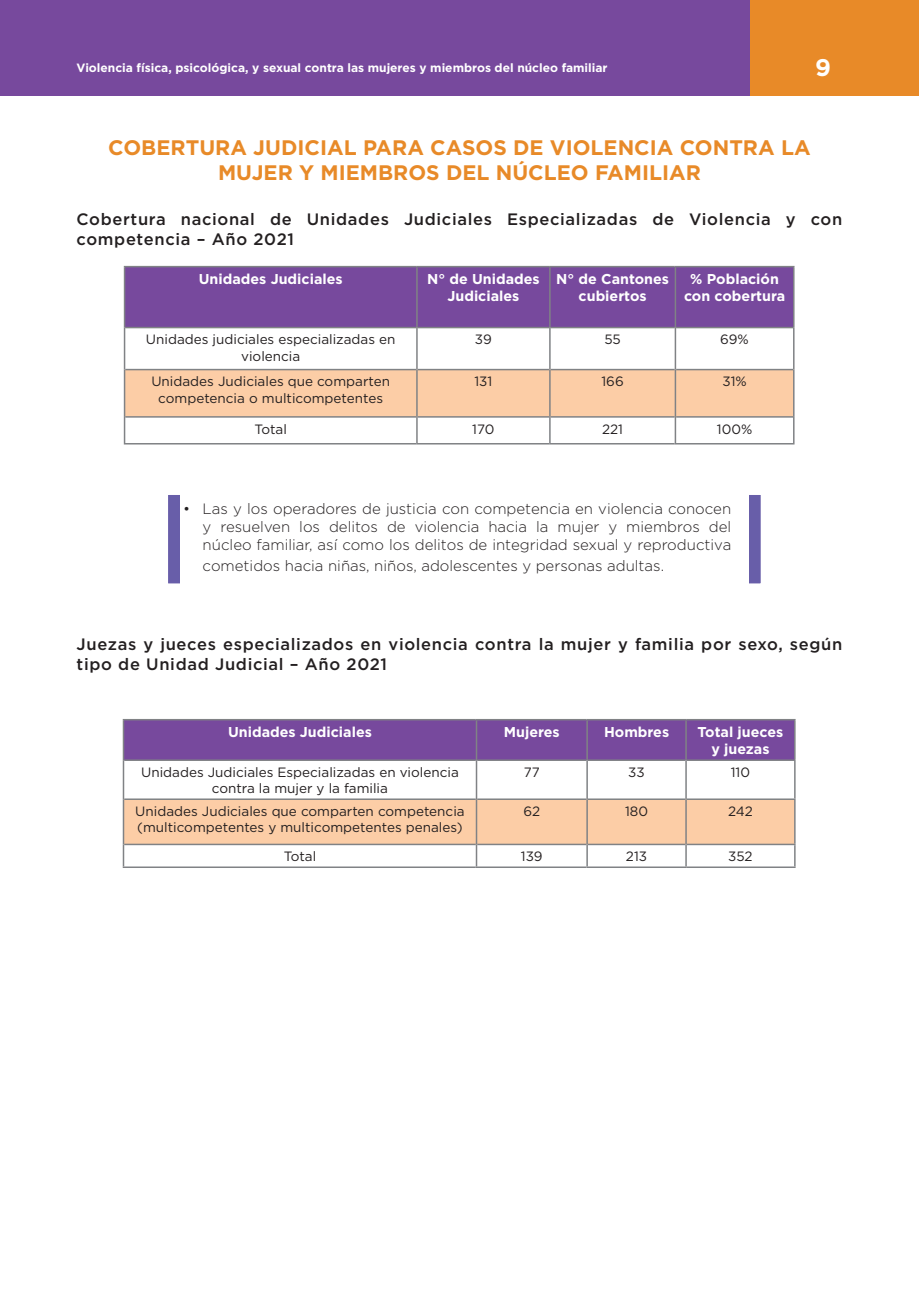
<style>
.page{position:relative;width:919px;height:1289px;background:#fff}
.page>*{position:absolute;margin:0;border:0;box-sizing:border-box;transform-origin:0 0}
.t1{font:700 24px "Gotham";color:#fff}
.t2{font:700 21px/25.2px "Gotham";color:#e88a28;text-align:center}
.t3{font:500 16.5px/19.8px "Gotham";letter-spacing:.04em;color:#231f20}
.t4{font:300 15px/18px "Gotham";color:#231f20;text-align:justify}
.t5{font:700 14.25px/17.1px "Gotham";color:#fff;text-align:center}
.t6{font:13.5px/16.2px "Gotham";color:#231f20;text-align:center}
.t7{font:700 12px "Gotham";color:#fff}
</style>
<div class="page">
<div style="left:0;top:0;width:750px;height:96px;background:#77499d"></div>
<div style="left:750px;top:0;width:168px;height:96px;background:#e88a28"></div>
<div style="left:125px;top:267px;width:668px;height:60px;background:#77499d"></div>
<hr style="left:125px;top:327px;width:291px;height:1px;background:#808285">
<hr style="left:417px;top:327px;width:132px;height:1px;background:#808285">
<hr style="left:550px;top:327px;width:124px;height:1px;background:#808285">
<hr style="left:676px;top:327px;width:117px;height:1px;background:#808285">
<hr style="left:124px;top:266px;width:292px;height:1px;background:#808285">
<hr style="left:124px;top:267px;width:1px;height:60px;background:#808285">
<hr style="left:124px;top:327px;width:1px;height:42px;background:#808285">
<hr style="left:124px;top:443px;width:292px;height:1px;background:#808285">
<hr style="left:416px;top:266px;width:133px;height:1px;background:#808285">
<hr style="left:416px;top:267px;width:1px;height:60px;background:#808285">
<hr style="left:416px;top:327px;width:1px;height:42px;background:#808285">
<hr style="left:416px;top:443px;width:133px;height:1px;background:#808285">
<hr style="left:549px;top:266px;width:125px;height:1px;background:#808285">
<hr style="left:549px;top:267px;width:1px;height:60px;background:#808285">
<hr style="left:549px;top:327px;width:1px;height:42px;background:#808285">
<hr style="left:549px;top:443px;width:125px;height:1px;background:#808285">
<hr style="left:674px;top:266px;width:120px;height:1px;background:#808285">
<hr style="left:674px;top:267px;width:2px;height:60px;background:#808285">
<hr style="left:793px;top:267px;width:1px;height:60px;background:#808285">
<hr style="left:674px;top:327px;width:2px;height:42px;background:#808285">
<hr style="left:793px;top:327px;width:1px;height:42px;background:#808285">
<svg style="left:124px;top:369px;width:670px;height:74px"></svg>
<hr style="left:674px;top:443px;width:120px;height:1px;background:#808285">
<div style="left:167px;top:494px;width:13px;height:90px;background:#685ea9"></div>
<div style="left:749px;top:494px;width:12px;height:90px;background:#685ea9"></div>
<div style="left:124px;top:720px;width:670px;height:39px;background:#77499d"></div>
<hr style="left:686px;top:719px;width:109px;height:1px;background:#808285">
<hr style="left:794px;top:720px;width:1px;height:39px;background:#808285">
<hr style="left:124px;top:759px;width:351px;height:2px;background:#808285">
<hr style="left:477px;top:759px;width:109px;height:2px;background:#808285">
<hr style="left:588px;top:759px;width:97px;height:2px;background:#808285">
<hr style="left:686px;top:759px;width:109px;height:2px;background:#808285">
<hr style="left:794px;top:761px;width:1px;height:37px;background:#808285">
<hr style="left:124px;top:798px;width:351px;height:2px;background:#808285">
<hr style="left:477px;top:798px;width:109px;height:2px;background:#808285">
<hr style="left:588px;top:798px;width:97px;height:2px;background:#808285">
<hr style="left:686px;top:798px;width:109px;height:2px;background:#808285">
<hr style="left:686px;top:866px;width:109px;height:2px;background:#808285">
<hr style="left:123px;top:719px;width:352px;height:1px;background:#808285">
<hr style="left:123px;top:720px;width:1px;height:40px;background:#808285">
<hr style="left:123px;top:760px;width:1px;height:39px;background:#808285">
<hr style="left:123px;top:866px;width:352px;height:2px;background:#808285">
<hr style="left:475px;top:719px;width:111px;height:1px;background:#808285">
<hr style="left:475px;top:720px;width:2px;height:40px;background:#808285">
<hr style="left:475px;top:760px;width:2px;height:39px;background:#808285">
<hr style="left:475px;top:866px;width:111px;height:2px;background:#808285">
<hr style="left:586px;top:719px;width:100px;height:1px;background:#808285">
<hr style="left:586px;top:720px;width:2px;height:40px;background:#808285">
<hr style="left:685px;top:720px;width:1px;height:40px;background:#808285">
<hr style="left:586px;top:760px;width:2px;height:39px;background:#808285">
<hr style="left:685px;top:760px;width:1px;height:39px;background:#808285">
<svg style="left:123px;top:799px;width:672px;height:67px"></svg>
<hr style="left:586px;top:866px;width:100px;height:2px;background:#808285">
<p class="t7" style="left:77px;top:60px;width:532px">Violencia física, psicológica, y sexual contra las mujeres y miembros del núcleo familiar</p>
<h1 class="t1" style="left:815px;top:51px;width:17px">9</h1>
<h2 class="t2" style="left:108px;top:135px;width:703px">COBERTURA JUDICIAL PARA CASOS DE VIOLENCIA CONTRA LA<br>MUJER Y MIEMBROS DEL NÚCLEO FAMILIAR</h2>
<p class="t3" style="left:77px;top:209px;width:767px">Cobertura nacional de Unidades Judiciales Especializadas de Violencia y con competencia – Año 2021</p>
<p class="t5" style="left:199px;top:270px;width:145px">Unidades Judiciales</p>
<p class="t5" style="left:427px;top:270px;width:114px">N° de Unidades<br>Judiciales</p>
<p class="t5" style="left:556px;top:270px;width:114px">N° de Cantones cubiertos</p>
<p class="t5" style="left:684px;top:270px;width:103px">% Población con cobertura</p>
<p class="t6" style="left:146px;top:331px;width:251px">Unidades judiciales especializadas en violencia</p>
<p class="t6" style="left:475px;top:331px;width:18px">39</p>
<p class="t6" style="left:604px;top:331px;width:18px">55</p>
<p class="t6" style="left:720px;top:331px;width:30px">69%</p>
<p class="t6" style="left:151px;top:373px;width:240px">Unidades Judiciales que comparten competencia o multicompetentes</p>
<p class="t6" style="left:474px;top:373px;width:19px">131</p>
<p class="t6" style="left:601px;top:373px;width:24px">166</p>
<p class="t6" style="left:722px;top:373px;width:26px">31%</p>
<p class="t6" style="left:254px;top:420px;width:34px">Total</p>
<p class="t6" style="left:472px;top:420px;width:24px">170</p>
<p class="t6" style="left:602px;top:420px;width:23px">221</p>
<p class="t6" style="left:716px;top:420px;width:37px">100%</p>
<p class="t4" style="left:203px;top:499px;width:530px;text-indent:-20px">• Las y los operadores de justicia con competencia en violencia conocen y resuelven los delitos de violencia hacia la mujer y miembros del núcleo familiar, así como los delitos de integridad sexual y reproductiva</p>
<p class="t4" style="left:203px;top:556px;width:463px">cometidos hacia niñas, niños, adolescentes y personas adultas.</p>
<p class="t3" style="left:77px;top:634px;width:767px">Juezas y jueces especializados en violencia contra la mujer y familia por sexo, según tipo de Unidad Judicial – Año 2021</p>
<p class="t5" style="left:228px;top:723px;width:145px">Unidades Judiciales</p>
<p class="t5" style="left:504px;top:723px;width:57px">Mujeres</p>
<p class="t5" style="left:604px;top:723px;width:67px">Hombres</p>
<p class="t5" style="left:697px;top:723px;width:87px">Total jueces y juezas</p>
<p class="t6" style="left:141px;top:763px;width:319px">Unidades Judiciales Especializadas en violencia contra la mujer y la familia</p>
<p class="t6" style="left:523px;top:763px;width:18px">77</p>
<p class="t6" style="left:628px;top:763px;width:18px">33</p>
<p class="t6" style="left:730px;top:763px;width:21px">110</p>
<p class="t6" style="left:135px;top:802px;width:331px;text-align:left">Unidades Judiciales que comparten competencia (multicompetentes y multicompetentes penales)</p>
<p class="t6" style="left:523px;top:802px;width:18px">62</p>
<p class="t6" style="left:625px;top:802px;width:24px">180</p>
<p class="t6" style="left:728px;top:802px;width:26px">242</p>
<p class="t6" style="left:284px;top:848px;width:34px">Total</p>
<p class="t6" style="left:521px;top:848px;width:23px">139</p>
<p class="t6" style="left:626px;top:848px;width:23px">213</p>
<p class="t6" style="left:728px;top:848px;width:26px">352</p>
</div>
